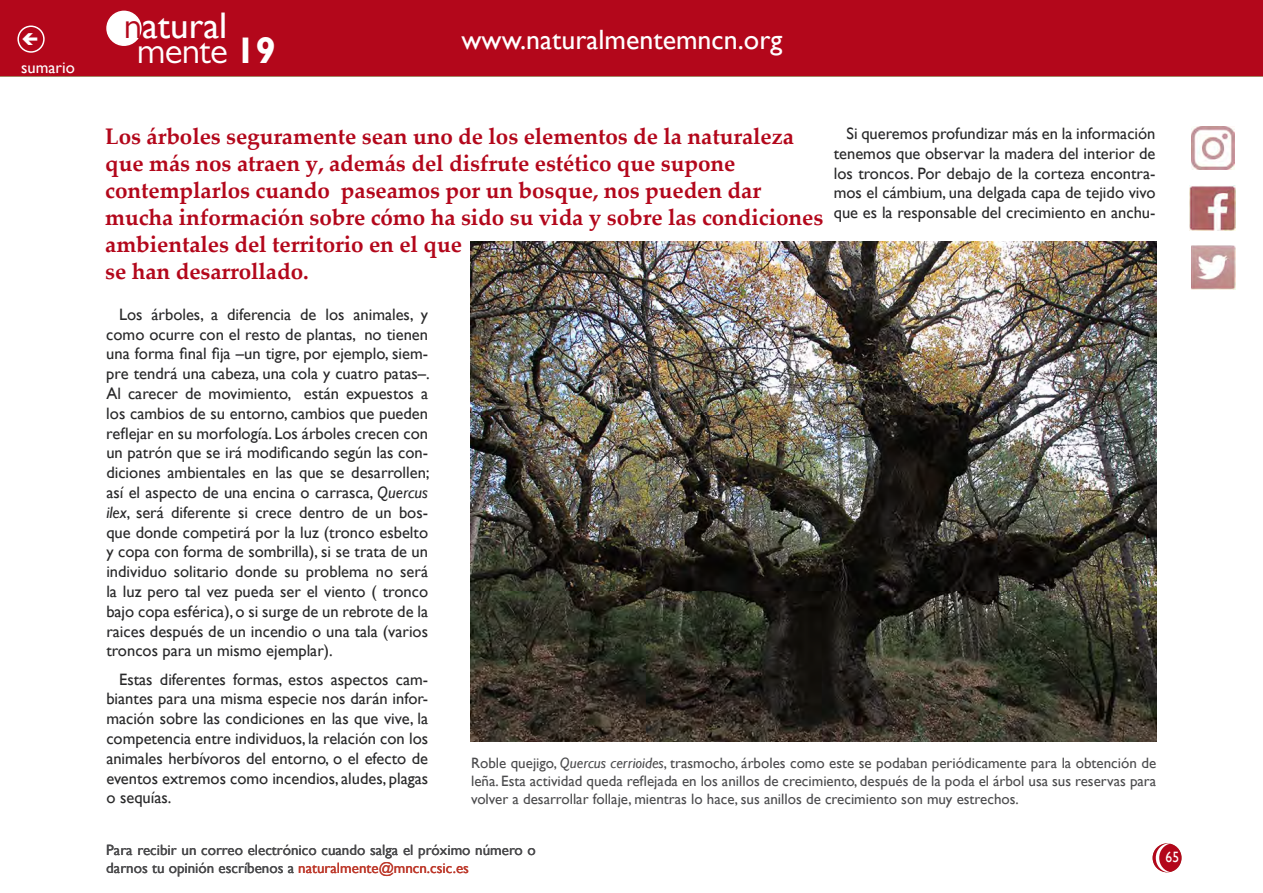
<style>
.page{position:relative;width:1263px;height:893px;background:#fff}
.page>*{position:absolute;margin:0;border:0;box-sizing:border-box;transform-origin:0 0}
.t1{font:37.05px "Gill Sans";color:#fff}
.t2{font:37.05px "Gill Sans MT Pro";letter-spacing:-.02em;color:#fff}
.t3{font:27.9px "Gill Sans";color:#fff}
.t4{font:700 22.5px/27px "Palatino Linotype";letter-spacing:-.005em;color:#b3071b}
.t5{font:16.5px/19.8px "Gill Sans";color:#282829;text-align:justify}
.t6{font:16.5px "Gill Sans";color:#fff}
.t7{font:15px/18px "Gill Sans";color:#4b4b4d}
.t8{font:15px "Gill Sans";color:#fff;scale:.9 1}
.s1{font-family:"Gill Sans MT Pro";color:#b3071b}
.s2{font-family:"Gill Sans";font-weight:700}
.s3{font-style:italic}
.s4{color:#bd392b}
</style>
<div class="page">
<img style="left:1190px;top:185px;width:45px;height:45px">
<img style="left:1191px;top:246px;width:44px;height:44px">
<div style="left:1153px;top:844px;width:28px;height:28px;background:#b3071b;border-radius:50%"></div>
<div style="left:1152px;top:843px;width:29px;height:29px;border:2px solid #b3071b;border-radius:50%"></div>
<div style="left:0;top:0;width:1263px;height:76px;background:#b3071b"></div>
<div style="left:107px;top:11px;width:34px;height:34px;background:#fff;border-radius:50%"></div>
<div style="left:106px;top:11px;width:36px;height:35px;border:2px solid #fff;border-radius:50%"></div>
<svg style="left:1155px;top:843px;width:16px;height:29px"></svg>
<div style="left:17px;top:26px;width:28px;height:27px;border:2px solid #fff;border-radius:50%"></div>
<img style="left:1191px;top:127px;width:43px;height:43px">
<img style="left:471px;top:241px;width:686px;height:501px">
<p class="t6" style="left:21px;top:58px;width:55px">sumario</p>
<h1 class="t1" style="left:124px;top:4px;width:105px"><span class="s1">n</span>atural</h1>
<h1 class="t2" style="left:137px;top:29px;width:140px">mente <span class="s2">19</span></h1>
<h2 class="t3" style="left:461px;top:23px;width:322px">www.naturalmentemncn.org</h2>
<p class="t5" style="left:834px;top:124px;width:323px;text-indent:13px">Si queremos profundizar más en la información tenemos que observar la madera del interior de los troncos. Por debajo de la corteza encontra&shy;mos el cámbium, una delgada capa de tejido vivo que es la responsable del crecimiento en anchu-</p>
<p class="t4" style="left:105px;top:122px;width:720px">Los árboles seguramente sean uno de los elementos de la naturaleza que más nos atraen y, además del disfrute estético que supone contemplarlos cuando paseamos por un bosque, nos pueden dar mucha información sobre cómo ha sido su vida y sobre las condiciones ambientales del territorio en el que<br>se han desarrollado.</p>
<p class="t5" style="left:106px;top:305px;width:325px;text-indent:13px">Los árboles, a diferencia de los animales, y como ocurre con el resto de plantas, no tienen una forma final fija –un tigre, por ejemplo, siem&shy;pre tendrá una cabeza, una cola y cuatro patas–.<br>Al carecer de movimiento, están expuestos a los cambios de su entorno, cambios que pueden reflejar en su morfología. Los árboles crecen con un patrón que se irá modificando según las con&shy;diciones ambientales en las que se desarrollen; así el aspecto de una encina o carrasca, <span class="s3">Quercus ilex</span>, será diferente si crece dentro de un bos&shy;que donde competirá por la luz (tronco esbelto y copa con forma de sombrilla), si se trata de un individuo solitario donde su problema no será la luz pero tal vez pueda ser el viento ( tronco bajo copa esférica), o si surge de un rebrote de la raices después de un incendio o una tala (varios troncos para un mismo ejemplar).</p>
<p class="t5" style="left:106px;top:669px;width:323px;text-indent:13px">Estas diferentes formas, estos aspectos cam&shy;biantes para una misma especie nos darán infor&shy;mación sobre las condiciones en las que vive, la competencia entre individuos, la relación con los animales herbívoros del entorno, o el efecto de eventos extremos como incendios, aludes, plagas o sequías.</p>
<p class="t7" style="left:471px;top:754px;width:687px;text-align:justify">Roble quejigo, <span class="s3">Quercus cerrioides</span>, trasmocho, árboles como este se podaban periódicamente para la obtención de leña. Esta actividad queda reflejada en los anillos de crecimiento, después de la poda el árbol usa sus reservas para volver a desarrollar follaje, mientras lo hace, sus anillos de crecimiento son muy estrechos.</p>
<p class="t7" style="left:106px;top:842px;width:431px">Para recibir un correo electrónico cuando salga el próximo número o darnos tu opinión escríbenos a <span class="s4">naturalmente@mncn.csic.es</span></p>
<p class="t8" style="left:1165px;top:849px;width:16px">65</p>
</div>
